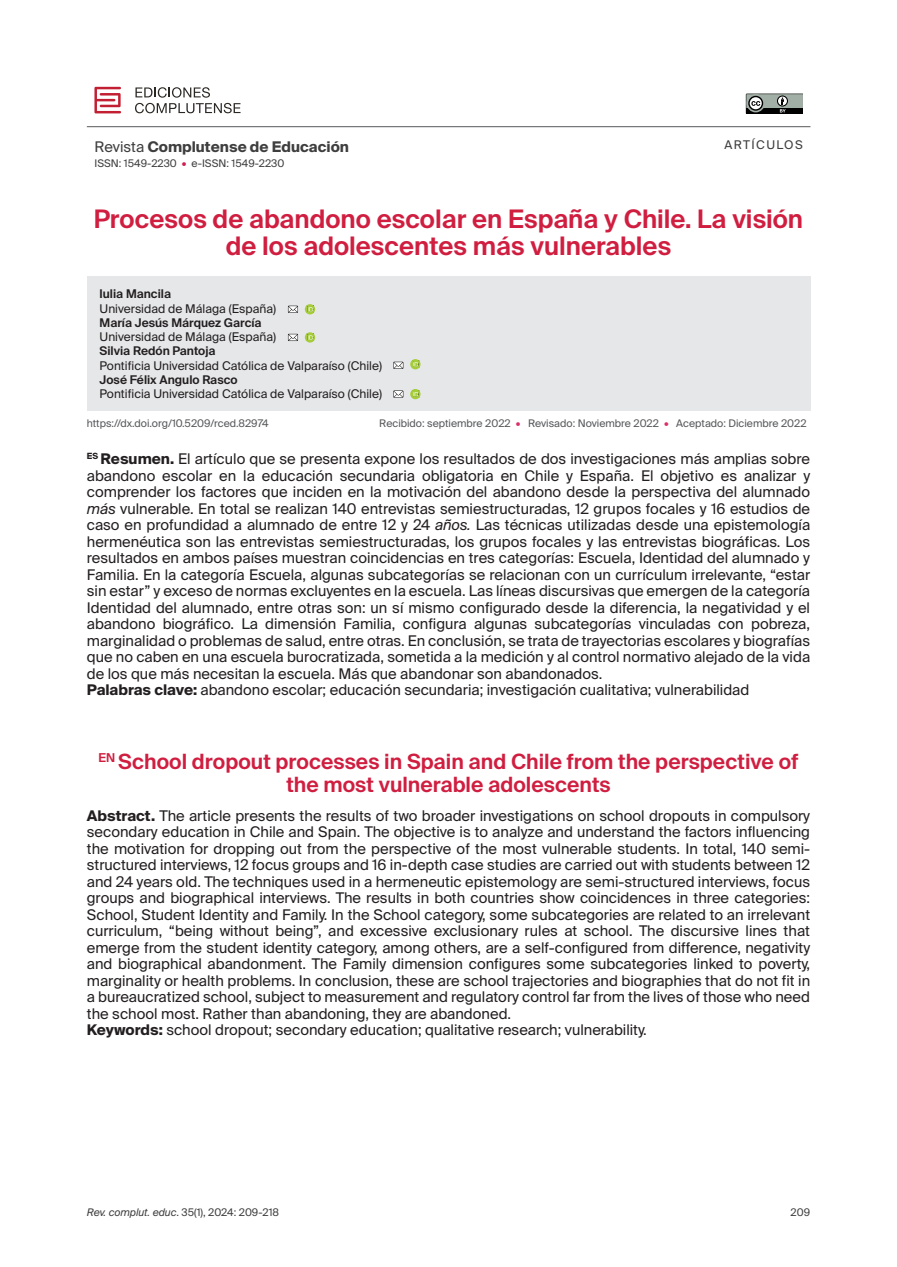
<style>
.page{position:relative;width:897px;height:1267px;background:#fff}
.page>*{position:absolute;margin:0;border:0;box-sizing:border-box;transform-origin:0 0}
.t1{font:600 25.5px/27px "Suisse Intl";color:#d01e40;text-align:center}
.t2{font:600 21px/22.5px "Suisse Intl";color:#d01e40;text-align:center}
.t3{font:14.7px/16.5px "Suisse Intl";color:#231f20}
.t4{font:700 14.7px "Suisse Intl";color:#3e3e3f}
.t5{font:12px "Suisse Intl";color:#231f20}
.t6{font:600 12px "Suisse Intl";color:#231f20}
.t7{font:12px "Suisse Intl";letter-spacing:.12em;color:#3e3e3f}
.t8{font:10.5px "Suisse Intl";color:#57585a}
.t9{font:10.5px "Suisse Intl";color:#3e3e3f}
.s1{font-weight:400}
.s2{color:#d51c51}
.s3{color:#d93165}
.s4{font-weight:700}
.s5{font-style:italic}
</style>
<div class="page">
<svg style="left:745px;top:94px;width:57px;height:19px"></svg>
<svg style="left:94px;top:87px;width:27px;height:26px"></svg>
<svg style="left:135px;top:87px;width:105px;height:26px"></svg>
<hr style="left:87px;top:126px;width:723px;height:1px;background:#57585a">
<div style="left:87px;top:276px;width:723px;height:135px;background:#e6e7e9"></div>
<svg style="left:288px;top:306px;width:10px;height:7px"></svg>
<svg style="left:305px;top:304px;width:10px;height:10px"></svg>
<svg style="left:288px;top:334px;width:10px;height:7px"></svg>
<svg style="left:305px;top:332px;width:10px;height:10px"></svg>
<svg style="left:393px;top:362px;width:10px;height:7px"></svg>
<svg style="left:410px;top:359px;width:10px;height:10px"></svg>
<svg style="left:393px;top:390px;width:10px;height:7px"></svg>
<svg style="left:410px;top:389px;width:10px;height:10px"></svg>
<p class="t4" style="left:94px;top:138px;width:256px"><span class="s1">Revista</span> Complutense de Educación</p>
<p class="t9" style="left:94px;top:157px;width:191px">ISSN: 1549-2230 <span class="s2">•</span> e-ISSN: 1549-2230</p>
<p class="t7" style="left:724px;top:138px;width:80px">ARTÍCULOS</p>
<h1 class="t1" style="left:94px;top:205px;width:710px">Procesos de abandono escolar en España y Chile. La visión de los adolescentes más vulnerables</h1>
<p class="t6" style="left:100px;top:287px;width:73px">Iulia Mancila</p>
<p class="t5" style="left:100px;top:301px;width:178px">Universidad de Málaga (España)</p>
<p class="t6" style="left:100px;top:316px;width:163px">María Jesús Márquez García</p>
<p class="t5" style="left:100px;top:330px;width:178px">Universidad de Málaga (España)</p>
<p class="t6" style="left:100px;top:344px;width:117px">Silvia Redón Pantoja</p>
<p class="t5" style="left:100px;top:358px;width:284px">Pontificia Universidad Católica de Valparaíso (Chile)</p>
<p class="t6" style="left:100px;top:373px;width:140px">José Félix Angulo Rasco</p>
<p class="t5" style="left:100px;top:387px;width:284px">Pontificia Universidad Católica de Valparaíso (Chile)</p>
<p class="t8" style="left:87px;top:417px;width:183px">https://dx.doi.org/10.5209/rced.82974</p>
<p class="t8" style="left:379px;top:417px;width:429px">Recibido: septiembre 2022 <span class="s3">•</span> Revisado: Noviembre 2022 <span class="s3">•</span> Aceptado: Diciembre 2022</p>
<p class="t3" style="left:87px;top:451px;width:724px"><sup>ES</sup> <span class="s4">Resumen.</span> El artículo que se presenta expone los resultados de dos investigaciones más amplias sobre abandono escolar en la educación secundaria obligatoria en Chile y España. El objetivo es analizar y comprender los factores que inciden en la motivación del abandono desde la perspectiva del alumnado <span class="s5">más</span> vulnerable. En total se realizan 140 entrevistas semiestructuradas, 12 grupos focales y 16 estudios de caso en profundidad a alumnado de entre 12 y 24 <span class="s5">años.</span> Las técnicas utilizadas desde una epistemología hermenéutica son las entrevistas semiestructuradas, los grupos focales y las entrevistas biográficas. Los resultados en ambos países muestran coincidencias en tres categorías: Escuela, Identidad del alumnado y Familia. En la categoría Escuela, algunas subcategorías se relacionan con un currículum irrelevante, “estar sin estar” y exceso de normas excluyentes en la escuela. Las líneas discursivas que emergen de la categoría Identidad del alumnado, entre otras son: un sí mismo configurado desde la diferencia, la negatividad y el abandono biográfico. La dimensión Familia, configura algunas subcategorías vinculadas con pobreza, marginalidad o problemas de salud, entre otras. En conclusión, se trata de trayectorias escolares y biografías que no caben en una escuela burocratizada, sometida a la medición y al control normativo alejado de la vida de los que más necesitan la escuela. Más que abandonar son abandonados.<br><span class="s4">Palabras clave:</span> abandono escolar; educación secundaria; investigación cualitativa; vulnerabilidad</p>
<h2 class="t2" style="left:99px;top:750px;width:701px"><sup>EN</sup> School dropout processes in Spain and Chile from the perspective of the most vulnerable adolescents</h2>
<p class="t3" style="left:87px;top:807px;width:724px"><span class="s4">Abstract.</span> The article presents the results of two broader investigations on school dropouts in compulsory secondary education in Chile and Spain. The objective is to analyze and understand the factors influencing the motivation for dropping out from the perspective of the most vulnerable students. In total, 140 semi&shy;structured interviews, 12 focus groups and 16 in-depth case studies are carried out with students between 12 and 24 years old. The techniques used in a hermeneutic epistemology are semi-structured interviews, focus groups and biographical interviews. The results in both countries show coincidences in three categories:<br>School, Student Identity and Family. In the School category, some subcategories are related to an irrelevant curriculum, “being without being”, and excessive exclusionary rules at school. The discursive lines that emerge from the student identity category, among others, are a self-configured from difference, negativity and biographical abandonment. The Family dimension configures some subcategories linked to poverty, marginality or health problems. In conclusion, these are school trajectories and biographies that do not fit in a bureaucratized school, subject to measurement and regulatory control far from the lives of those who need the school most. Rather than abandoning, they are abandoned.<br><span class="s4">Keywords:</span> school dropout; secondary education; qualitative research; vulnerability.</p>
<p class="t9" style="left:87px;top:1206px;width:194px"><span class="s5">Rev. complut. educ</span>. 35(1), 2024: 209-218</p>
<p class="t9" style="left:790px;top:1206px;width:21px">209</p>
</div>
